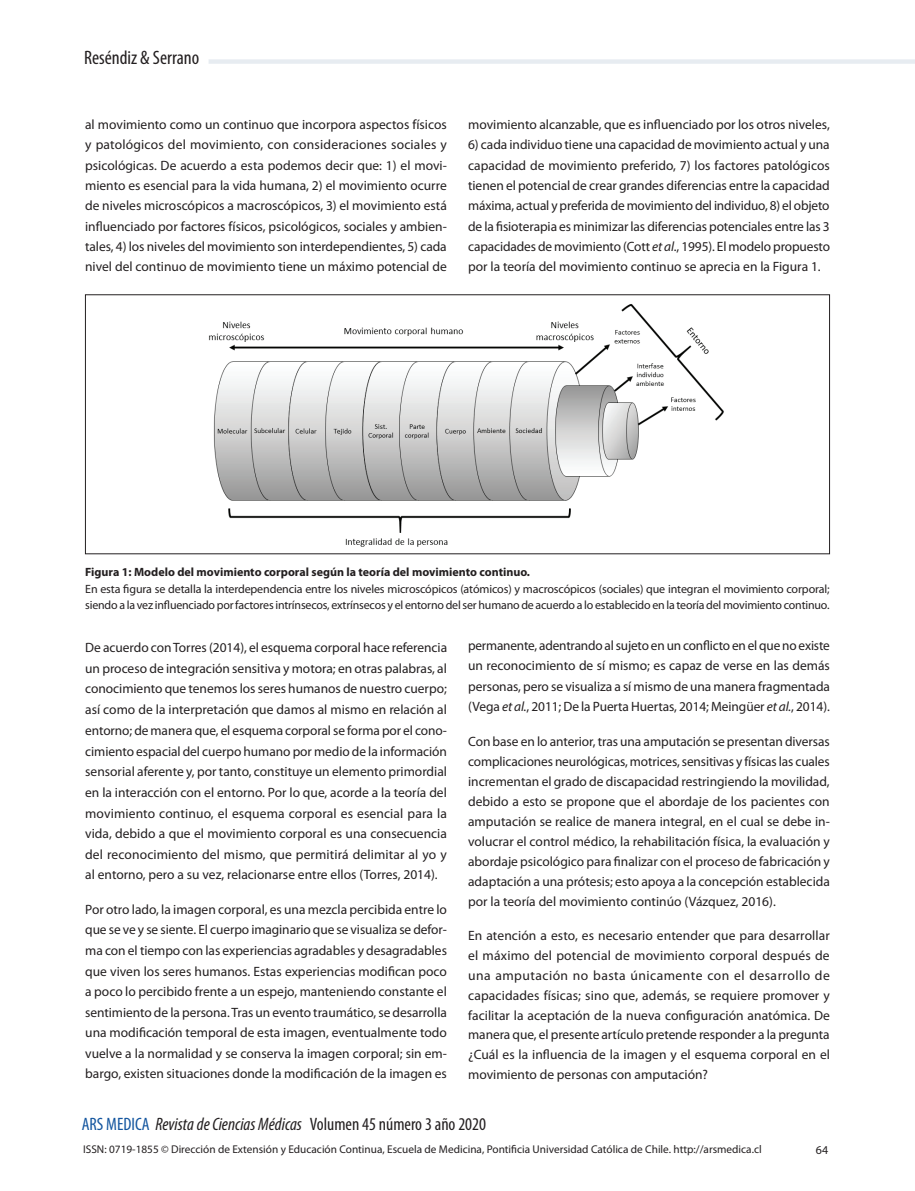
<style>
.page{position:relative;width:915px;height:1191px;background:#fff}
.page>*{position:absolute;margin:0;border:0;box-sizing:border-box;transform-origin:0 0}
.t1{font:condensed 19.5px "Myriad Pro";color:#231f20}
.t2{font:italic condensed 18px "Myriad Pro";color:#231f20}
.t3{font:13.5px/20.2px "Myriad Pro";color:#231f20;text-align:justify}
.t4{font:12px/16.5px "Myriad Pro";letter-spacing:-.015em;color:#231f20}
.t5{font:700 12px "Myriad Pro";color:#231f20}
.t6{font:11.25px "Myriad Pro";color:#231f20}
.s1{font-style:italic}
.s2{font-style:normal;color:#13559f}
.s3{font-style:normal}
</style>
<div class="page">
<div style="left:208px;top:59px;width:706px;height:5px;background:#e7ecf1"></div>
<img style="left:209px;top:304px;width:515px;height:243px">
<div style="left:85px;top:294px;width:744px;height:260px;border:1px solid #231f20"></div>
<h1 class="t1" style="left:84px;top:47px;width:117px">Reséndiz &amp; Serrano</h1>
<p class="t3" style="left:85px;top:114px;width:363px">al movimiento como un continuo que incorpora aspectos físicos y patológicos del movimiento, con consideraciones sociales y psicológicas. De acuerdo a esta podemos decir que: 1) el movi&shy;miento es esencial para la vida humana, 2) el movimiento ocurre de niveles microscópicos a macroscópicos, 3) el movimiento está influenciado por factores físicos, psicológicos, sociales y ambien&shy;tales, 4) los niveles del movimiento son interdependientes, 5) cada nivel del continuo de movimiento tiene un máximo potencial de</p>
<p class="t3" style="left:468px;top:114px;width:363px">movimiento alcanzable, que es influenciado por los otros niveles,</p>
<p class="t3" style="left:468px;top:135px;width:363px">6) cada individuo tiene una capacidad de movimiento actual y una capacidad de movimiento preferido, 7) los factores patológicos tienen el potencial de crear grandes diferencias entre la capacidad máxima, actual y preferida de movimiento del individuo, 8) el objeto de la fisioterapia es minimizar las diferencias potenciales entre las 3 capacidades de movimiento (Cott <span class="s1">et al</span>., 1995). El modelo propuesto por la teoría del movimiento continuo se aprecia en la Figura 1.</p>
<p class="t5" style="left:85px;top:564px;width:446px">Figura 1: Modelo del movimiento corporal según la teoría del movimiento continuo.</p>
<p class="t4" style="left:85px;top:580px;width:745px">En esta figura se detalla la interdependencia entre los niveles microscópicos (atómicos) y macroscópicos (sociales) que integran el movimiento corporal; siendo a la vez influenciado por factores intrínsecos, extrínsecos y el entorno del ser humano de acuerdo a lo establecido en la teoría del movimiento continuo.</p>
<p class="t3" style="left:85px;top:637px;width:363px">De acuerdo con Torres (2014), el esquema corporal hace referencia un proceso de integración sensitiva y motora; en otras palabras, al conocimiento que tenemos los seres humanos de nuestro cuerpo; así como de la interpretación que damos al mismo en relación al entorno; de manera que, el esquema corporal se forma por el cono&shy;cimiento espacial del cuerpo humano por medio de la información sensorial aferente y, por tanto, constituye un elemento primordial en la interacción con el entorno. Por lo que, acorde a la teoría del movimiento continuo, el esquema corporal es esencial para la vida, debido a que el movimiento corporal es una consecuencia del reconocimiento del mismo, que permitirá delimitar al yo y al entorno, pero a su vez, relacionarse entre ellos (Torres, 2014).</p>
<p class="t3" style="left:85px;top:899px;width:363px">Por otro lado, la imagen corporal, es una mezcla percibida entre lo que se ve y se siente. El cuerpo imaginario que se visualiza se defor&shy;ma con el tiempo con las experiencias agradables y desagradables que viven los seres humanos. Estas experiencias modifican poco a poco lo percibido frente a un espejo, manteniendo constante el sentimiento de la persona. Tras un evento traumático, se desarrolla una modificación temporal de esta imagen, eventualmente todo vuelve a la normalidad y se conserva la imagen corporal; sin em&shy;bargo, existen situaciones donde la modificación de la imagen es</p>
<p class="t3" style="left:468px;top:635px;width:363px">permanente, adentrando al sujeto en un conflicto en el que no existe un reconocimiento de sí mismo; es capaz de verse en las demás personas, pero se visualiza a sí mismo de una manera fragmentada (Vega <span class="s1">et al.</span>, 2011; De la Puerta Huertas, 2014; Meingüer <span class="s1">et al.</span>, 2014).</p>
<p class="t3" style="left:468px;top:731px;width:363px">Con base en lo anterior, tras una amputación se presentan diversas complicaciones neurológicas, motrices, sensitivas y físicas las cuales incrementan el grado de discapacidad restringiendo la movilidad, debido a esto se propone que el abordaje de los pacientes con amputación se realice de manera integral, en el cual se debe in&shy;volucrar el control médico, la rehabilitación física, la evaluación y abordaje psicológico para finalizar con el proceso de fabricación y adaptación a una prótesis; esto apoya a la concepción establecida por la teoría del movimiento continúo (Vázquez, 2016).</p>
<p class="t3" style="left:468px;top:925px;width:363px;line-height:19.8px">En atención a esto, es necesario entender que para desarrollar el máximo del potencial de movimiento corporal después de una amputación no basta únicamente con el desarrollo de capacidades físicas; sino que, además, se requiere promover y facilitar la aceptación de la nueva configuración anatómica. De manera que, el presente artículo pretende responder a la pregunta ¿Cuál es la influencia de la imagen y el esquema corporal en el movimiento de personas con amputación?</p>
<h2 class="t2" style="left:82px;top:1113px;width:405px"><span class="s2">ARS MEDICA</span> Revista de Ciencias Médicas <span class="s3">Volumen 45 número 3 año 2020</span></h2>
<p class="t6" style="left:83px;top:1141px;width:679px">ISSN: 0719-1855 © Dirección de Extensión y Educación Continua, Escuela de Medicina, Pontificia Universidad Católica de Chile. http://arsmedica.cl</p>
<p class="t4" style="left:815px;top:1141px;width:14px">64</p>
</div>
